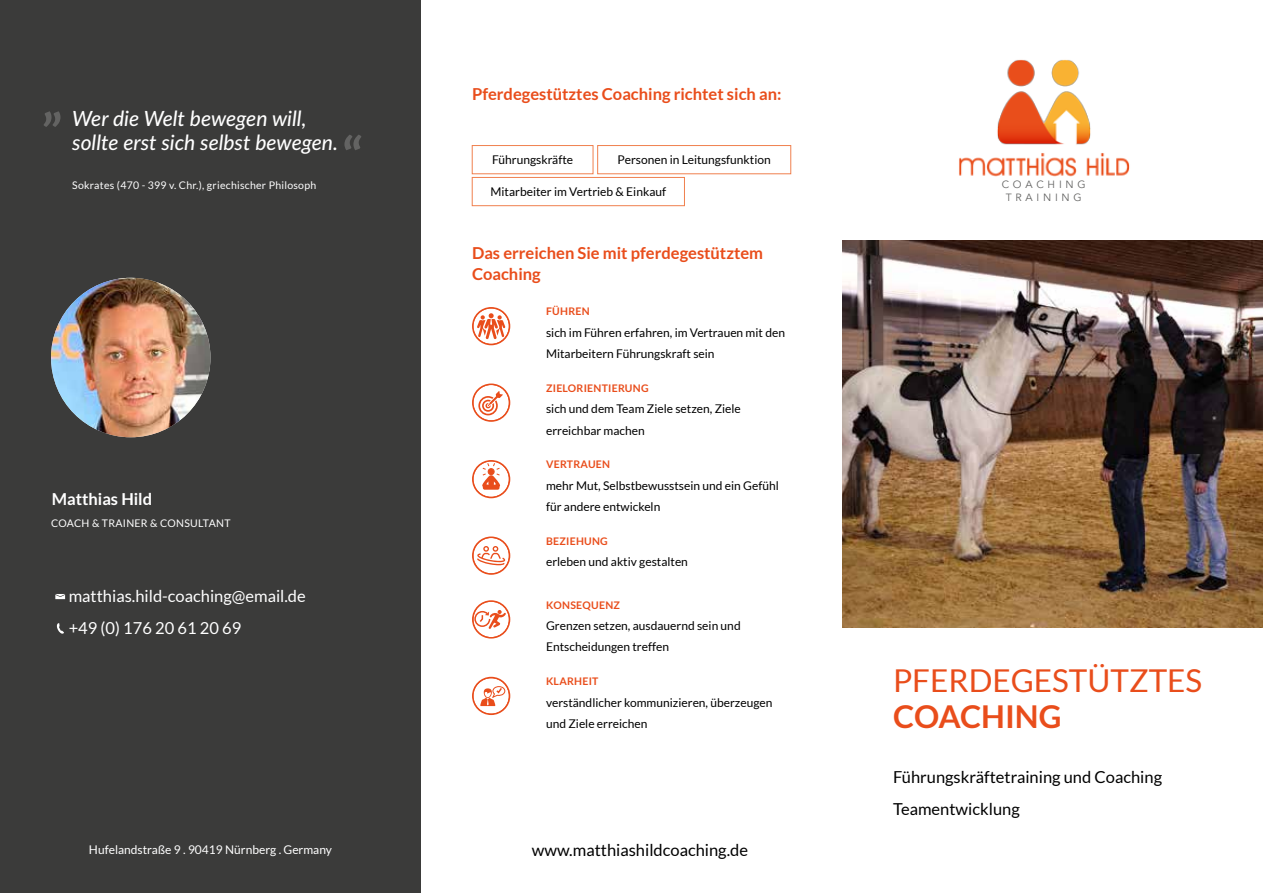
<style>
.page{position:relative;width:1263px;height:893px;background:#fff}
.page>*{position:absolute;margin:0;border:0;box-sizing:border-box;transform-origin:0 0}
.t1{font:31.5px "Lato";color:#e94d1b}
.t2{font:700 31.5px "Lato";color:#e94d1b}
.t3{font:italic 500 21px/24px "Lato";color:#fff}
.t4{font:700 16.5px/21px "Lato";color:#e94d1b}
.t5{font:16.5px/32px "Lato";color:#000}
.t6{font:16.5px/32px "Lato";color:#fff}
.t7{font:700 16.5px "Lato";color:#fff}
.t8{font:12px/21.3px "Lato";color:#000}
.t9{font:12px "Lato";color:#fff}
.t10{font:10.5px "Lato";letter-spacing:.025em;color:#fff}
.t11{font:700 10.5px "Lato";letter-spacing:.025em;color:#e94d1b}
.t12{font:10.5px "Avenir";letter-spacing:.36em;color:#636362}
</style>
<div class="page">
<div style="left:0;top:0;width:421px;height:893px;background:#3b3b3a"></div>
<img style="left:959px;top:59px;width:171px;height:118px">
<svg style="left:44px;top:111px;width:16px;height:16px"></svg>
<svg style="left:344px;top:135px;width:17px;height:15px"></svg>
<img style="left:51px;top:278px;width:159px;height:159px;border-radius:80px">
<svg style="left:52px;top:588px;width:17px;height:17px"></svg>
<svg style="left:55px;top:594px;width:10px;height:5px"></svg>
<svg style="left:57px;top:623px;width:7px;height:11px"></svg>
<div style="left:472px;top:145px;width:121px;height:29px;border:1px solid #f0804e"></div>
<div style="left:597px;top:145px;width:194px;height:29px;border:1px solid #f0804e"></div>
<div style="left:472px;top:177px;width:213px;height:29px;border:1px solid #f0804e"></div>
<svg style="left:473px;top:308px;width:36px;height:37px"></svg>
<div style="left:472px;top:307px;width:38px;height:38px;border:2px solid #e94d1b;border-radius:50%"></div>
<svg style="left:473px;top:385px;width:36px;height:36px"></svg>
<div style="left:472px;top:383px;width:38px;height:39px;border:2px solid #e94d1b;border-radius:50%"></div>
<svg style="left:473px;top:461px;width:36px;height:36px"></svg>
<div style="left:472px;top:460px;width:38px;height:38px;border:2px solid #e94d1b;border-radius:50%"></div>
<svg style="left:473px;top:538px;width:36px;height:36px"></svg>
<div style="left:472px;top:536px;width:38px;height:39px;border:2px solid #e94d1b;border-radius:50%"></div>
<svg style="left:473px;top:601px;width:36px;height:37px"></svg>
<div style="left:472px;top:600px;width:38px;height:39px;border:2px solid #e94d1b;border-radius:50%"></div>
<svg style="left:473px;top:677px;width:36px;height:37px"></svg>
<div style="left:472px;top:677px;width:38px;height:38px;border:2px solid #e94d1b;border-radius:50%"></div>
<img style="left:842px;top:240px;width:421px;height:387px">
<h2 class="t3" style="left:72px;top:106px;width:267px">Wer die Welt bewegen will, sollte erst sich selbst bewegen.</h2>
<p class="t10" style="left:72px;top:180px;width:245px">Sokrates (470 - 399 v. Chr.), griechischer Philosoph</p>
<h3 class="t7" style="left:52px;top:490px;width:102px">Matthias Hild</h3>
<p class="t10" style="left:51px;top:517px;width:181px">COACH &amp; TRAINER &amp; CONSULTANT</p>
<h3 class="t6" style="left:69px;top:580px;width:239px">matthias.hild-coaching@email.de +49 (0) 176 20 61 20 69</h3>
<h3 class="t4" style="left:472px;top:83px;width:311px">Pferdegestütztes Coaching richtet sich an:</h3>
<p class="t8" style="left:492px;top:149px;width:83px">Führungskräfte</p>
<p class="t8" style="left:618px;top:149px;width:155px">Personen in Leitungsfunktion</p>
<p class="t8" style="left:490px;top:181px;width:177px">Mitarbeiter im Vertrieb &amp; Einkauf</p>
<h3 class="t4" style="left:472px;top:242px;width:293px">Das erreichen Sie mit pferdegestütztem<br>Coaching</h3>
<p class="t11" style="left:546px;top:306px;width:45px">FÜHREN</p>
<p class="t8" style="left:546px;top:322px;width:240px">sich im Führen erfahren, im Vertrauen mit den<br>Mitarbeitern Führungskraft sein</p>
<p class="t11" style="left:546px;top:382px;width:104px">ZIELORIENTIERUNG</p>
<p class="t8" style="left:546px;top:398px;width:196px">sich und dem Team Ziele setzen, Ziele erreichbar machen</p>
<p class="t11" style="left:546px;top:459px;width:66px">VERTRAUEN</p>
<p class="t8" style="left:546px;top:475px;width:234px">mehr Mut, Selbstbewusstsein und ein Gefühl für andere entwickeln</p>
<p class="t11" style="left:546px;top:535px;width:63px">BEZIEHUNG</p>
<p class="t8" style="left:546px;top:551px;width:143px">erleben und aktiv gestalten</p>
<p class="t11" style="left:546px;top:599px;width:75px">KONSEQUENZ</p>
<p class="t8" style="left:546px;top:615px;width:196px">Grenzen setzen, ausdauernd sein und<br>Entscheidungen treffen</p>
<p class="t11" style="left:546px;top:675px;width:54px">KLARHEIT</p>
<p class="t8" style="left:546px;top:691px;width:228px">verständlicher kommunizieren, überzeugen und Ziele erreichen</p>
<p class="t9" style="left:89px;top:843px;width:245px">Hufelandstraße 9 . 90419 Nürnberg . Germany</p>
<h3 class="t5" style="left:532px;top:834px;width:218px">www.matthiashildcoaching.de</h3>
<p class="t12" style="left:1002px;top:178px;width:86px">COACHING</p>
<p class="t12" style="left:1006px;top:191px;width:78px">TRAINING</p>
<h1 class="t1" style="left:893px;top:663px;width:311px">PFERDEGESTÜTZTES</h1>
<h1 class="t2" style="left:893px;top:698px;width:170px">COACHING</h1>
<h3 class="t5" style="left:893px;top:761px;width:271px">Führungskräftetraining und Coaching<br>Teamentwicklung</h3>
</div>
